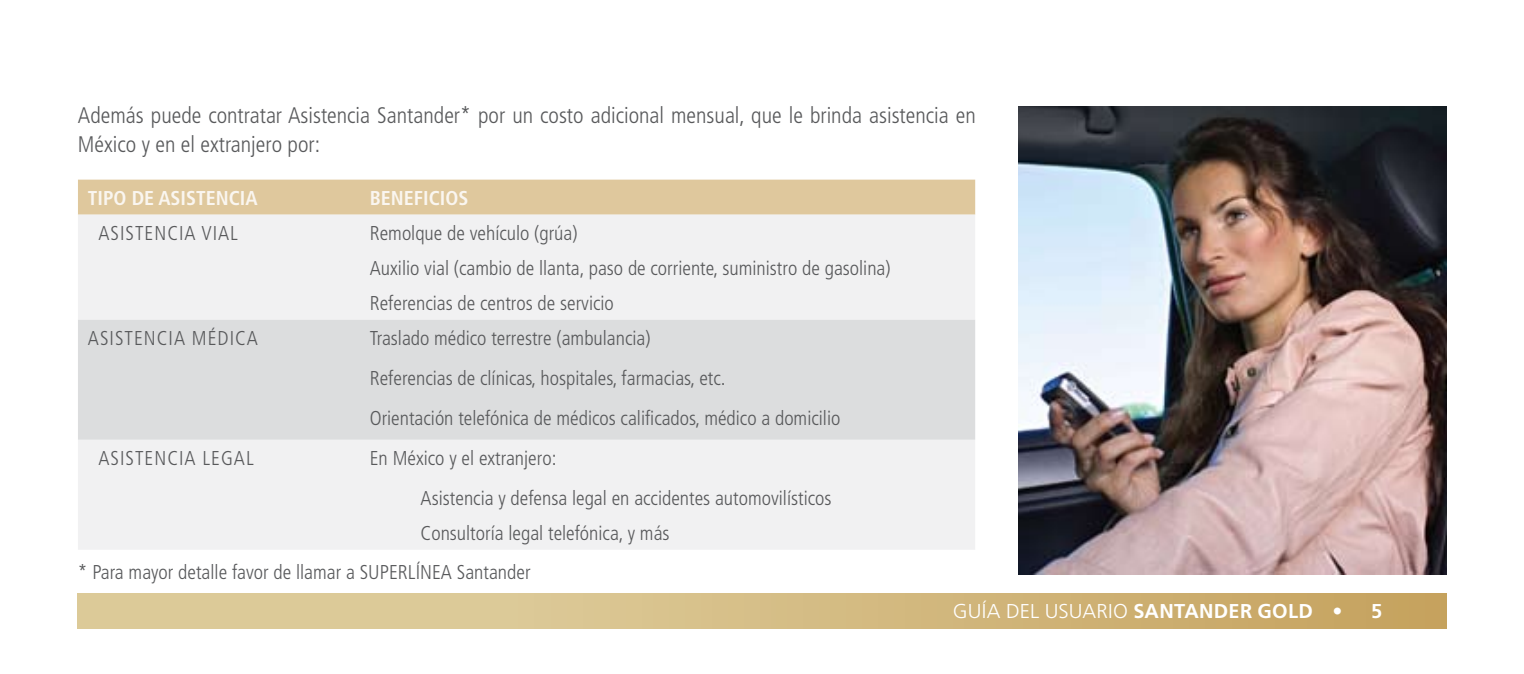
<style>
.page{position:relative;width:1524px;height:674px;background:#fff}
.page>*{position:absolute;margin:0;border:0;box-sizing:border-box;transform-origin:0 0}
.t1{font:300 condensed 22.5px/28.8px "Frutiger";color:#58595b}
.t2{font:300 condensed 20px/40px "Frutiger";color:#58595b}
.t3{font:300 condensed 20px "Frutiger";letter-spacing:.05em;color:#58595b}
.t4{font:300 20px "Frutiger";letter-spacing:.01em;color:#fff}
.t5{font:700 condensed 20px "Frutiger";color:#faf6f0}
.t6{font:700 20px "Frutiger";color:#fff}
.s1{font-weight:700}
.s2{font-weight:900}
</style>
<div class="page">
<div style="left:78px;top:593px;width:1368px;height:35px;background:linear-gradient(to right,#e1d3a5,#c7a563)"></div>
<div style="left:78px;top:179px;width:897px;height:35px;background:#dfc89d"></div>
<div style="left:78px;top:214px;width:897px;height:335px;background:#f1f1f2"></div>
<div style="left:78px;top:319px;width:897px;height:120px;background:#dcddde"></div>
<img style="left:1018px;top:106px;width:428px;height:468px">
<p class="t1" style="left:78px;top:101px;width:899px">Además puede contratar Asistencia Santander* por un costo adicional mensual, que le brinda asistencia en<br>México y en el extranjero por:</p>
<p class="t5" style="left:88px;top:186px;width:171px">TIPO DE ASISTENCIA</p>
<p class="t5" style="left:370px;top:186px;width:100px">BENEFICIOS</p>
<p class="t3" style="left:98px;top:221px;width:141px">ASISTENCIA VIAL</p>
<p class="t2" style="left:370px;top:215px;width:522px;line-height:35px">Remolque de vehículo (grúa)<br>Auxilio vial (cambio de llanta, paso de corriente, suministro de gasolina)<br>Referencias de centros de servicio</p>
<p class="t3" style="left:88px;top:326px;width:172px">ASISTENCIA MÉDICA</p>
<p class="t2" style="left:370px;top:318px;width:472px">Traslado médico terrestre (ambulancia)<br>Referencias de clínicas, hospitales, farmacias, etc.<br>Orientación telefónica de médicos calificados, médico a domicilio</p>
<p class="t3" style="left:98px;top:446px;width:157px">ASISTENCIA LEGAL</p>
<p class="t2" style="left:421px;top:438px;width:412px;text-indent:-51px">En México y el extranjero:<br>Asistencia y defensa legal en accidentes automovilísticos</p>
<p class="t2" style="left:78px;top:513px;width:593px;line-height:38.8px;text-indent:343px">Consultoría legal telefónica, y más * Para mayor detalle favor de llamar a SUPERLÍNEA Santander</p>
<p class="t4" style="left:953px;top:599px;width:391px">GUÍA DEL USUARIO <span class="s1">SANTANDER GOLD</span> <span class="s2">•</span></p>
<p class="t6" style="left:1371px;top:599px;width:13px">5</p>
</div>
